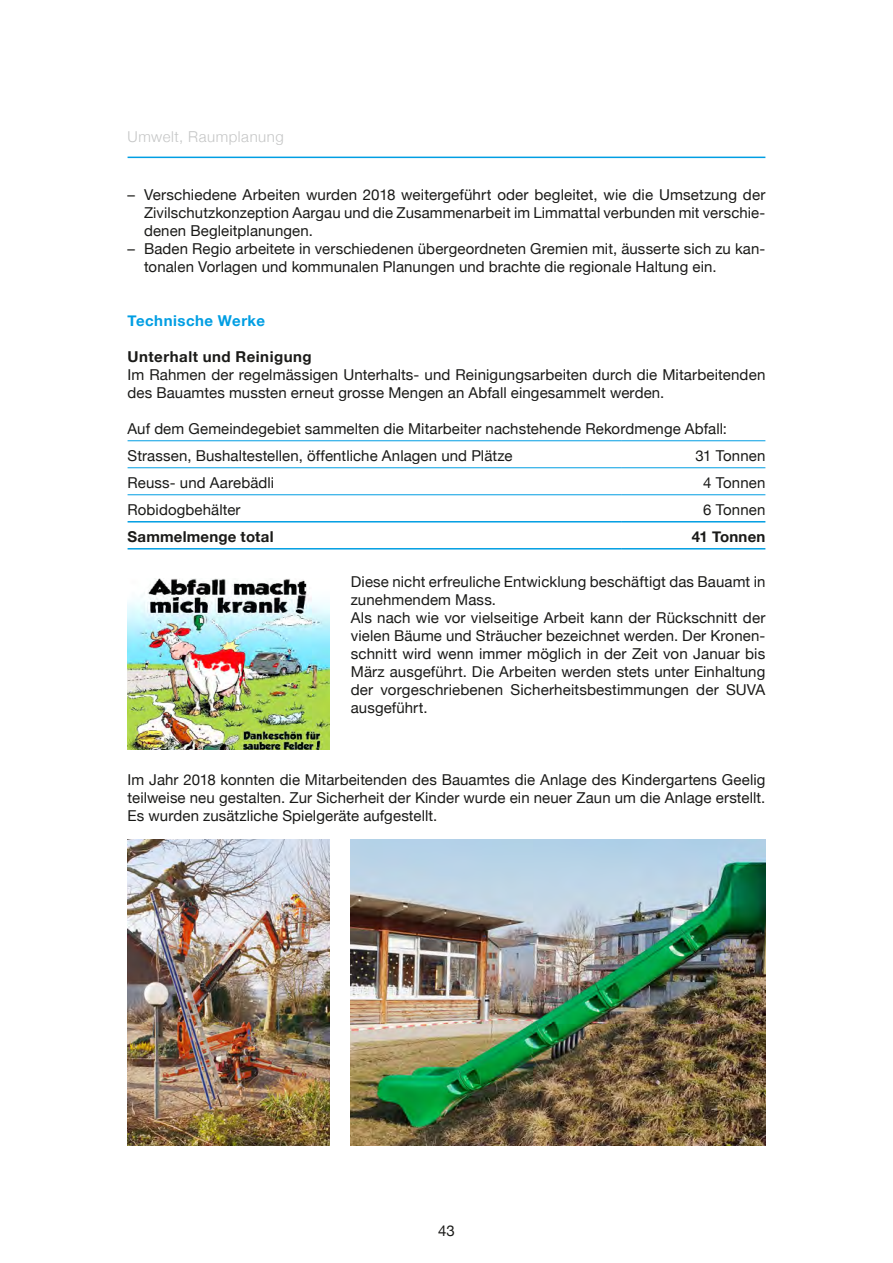
<style>
.page{position:relative;width:893px;height:1263px;background:#fff}
.page>*{position:absolute;margin:0;border:0;box-sizing:border-box;transform-origin:0 0}
.t1{font:15px/18px "Helvetica Neue";letter-spacing:.005em;color:#1a1a18}
.t2{font:700 15px "Helvetica Neue";letter-spacing:.02em;color:#1a1a18}
.t3{font:300 15px "Helvetica Neue";letter-spacing:.035em;color:#c5c6c6}
.t4{font:700 15px "Helvetica Neue";letter-spacing:.035em;color:#009ee3}
</style>
<div class="page">
<hr style="left:128px;top:157px;width:637px;height:1px;background:#009ee3">
<hr style="left:128px;top:440px;width:494px;height:1px;background:#009ee3">
<hr style="left:622px;top:440px;width:143px;height:1px;background:#009ee3">
<hr style="left:128px;top:467px;width:494px;height:1px;background:#009ee3">
<hr style="left:622px;top:467px;width:143px;height:1px;background:#009ee3">
<hr style="left:128px;top:494px;width:494px;height:1px;background:#009ee3">
<hr style="left:622px;top:494px;width:143px;height:1px;background:#009ee3">
<hr style="left:128px;top:521px;width:494px;height:1px;background:#009ee3">
<hr style="left:622px;top:521px;width:143px;height:1px;background:#009ee3">
<hr style="left:128px;top:548px;width:494px;height:1px;background:#009ee3">
<hr style="left:622px;top:548px;width:143px;height:1px;background:#009ee3">
<img style="left:128px;top:839px;width:202px;height:306px">
<img style="left:351px;top:839px;width:414px;height:306px">
<img style="left:128px;top:578px;width:202px;height:171px">
<p class="t3" style="left:128px;top:125px;width:158px">Umwelt, Raumplanung</p>
<p class="t1" style="left:144px;top:187px;width:623px;text-align:justify;text-indent:-16px">– Verschiedene Arbeiten wurden 2018 weitergeführt oder begleitet, wie die Umsetzung der Zivilschutzkonzeption Aargau und die Zusammenarbeit im Limmattal verbunden mit verschie&shy;denen Begleitplanungen.</p>
<p class="t1" style="left:144px;top:241px;width:623px;text-indent:-16px">– Baden Regio arbeitete in verschiedenen übergeordneten Gremien mit, äusserte sich zu kan&shy;tonalen Vorlagen und kommunalen Planungen und brachte die regionale Haltung ein.</p>
<p class="t4" style="left:128px;top:309px;width:139px">Technische Werke</p>
<p class="t2" style="left:128px;top:345px;width:186px">Unterhalt und Reinigung</p>
<p class="t1" style="left:128px;top:367px;width:639px">Im Rahmen der regelmässigen Unterhalts- und Reinigungsarbeiten durch die Mitarbeitenden des Bauamtes mussten erneut grosse Mengen an Abfall eingesammelt werden.</p>
<p class="t1" style="left:128px;top:416px;width:601px;line-height:27px">Auf dem Gemeindegebiet sammelten die Mitarbeiter nachstehende Rekordmenge Abfall:<br>Strassen, Bushaltestellen, öffentliche Anlagen und Plätze</p>
<p class="t1" style="left:695px;top:448px;width:71px">31 Tonnen</p>
<p class="t1" style="left:128px;top:475px;width:148px">Reuss- und Aarebädli</p>
<p class="t1" style="left:703px;top:475px;width:64px">4 Tonnen</p>
<p class="t1" style="left:128px;top:502px;width:115px">Robidogbehälter</p>
<p class="t1" style="left:703px;top:502px;width:64px">6 Tonnen</p>
<p class="t2" style="left:128px;top:525px;width:147px">Sammelmenge total</p>
<p class="t2" style="left:692px;top:525px;width:75px">41 Tonnen</p>
<p class="t1" style="left:351px;top:574px;width:416px">Diese nicht erfreuliche Entwicklung beschäftigt das Bauamt in zunehmendem Mass.<br>Als nach wie vor vielseitige Arbeit kann der Rückschnitt der vielen Bäume und Sträucher bezeichnet werden. Der Kronen&shy;schnitt wird wenn immer möglich in der Zeit von Januar bis März ausgeführt. Die Arbeiten werden stets unter Einhaltung der vorgeschriebenen Sicherheitsbestimmungen der SUVA ausgeführt.</p>
<p class="t1" style="left:128px;top:772px;width:639px;text-align:justify">Im Jahr 2018 konnten die Mitarbeitenden des Bauamtes die Anlage des Kindergartens Geelig teilweise neu gestalten. Zur Sicherheit der Kinder wurde ein neuer Zaun um die Anlage erstellt.<br>Es wurden zusätzliche Spielgeräte aufgestellt.</p>
<p class="t1" style="left:438px;top:1222px;width:18px">43</p>
</div>
